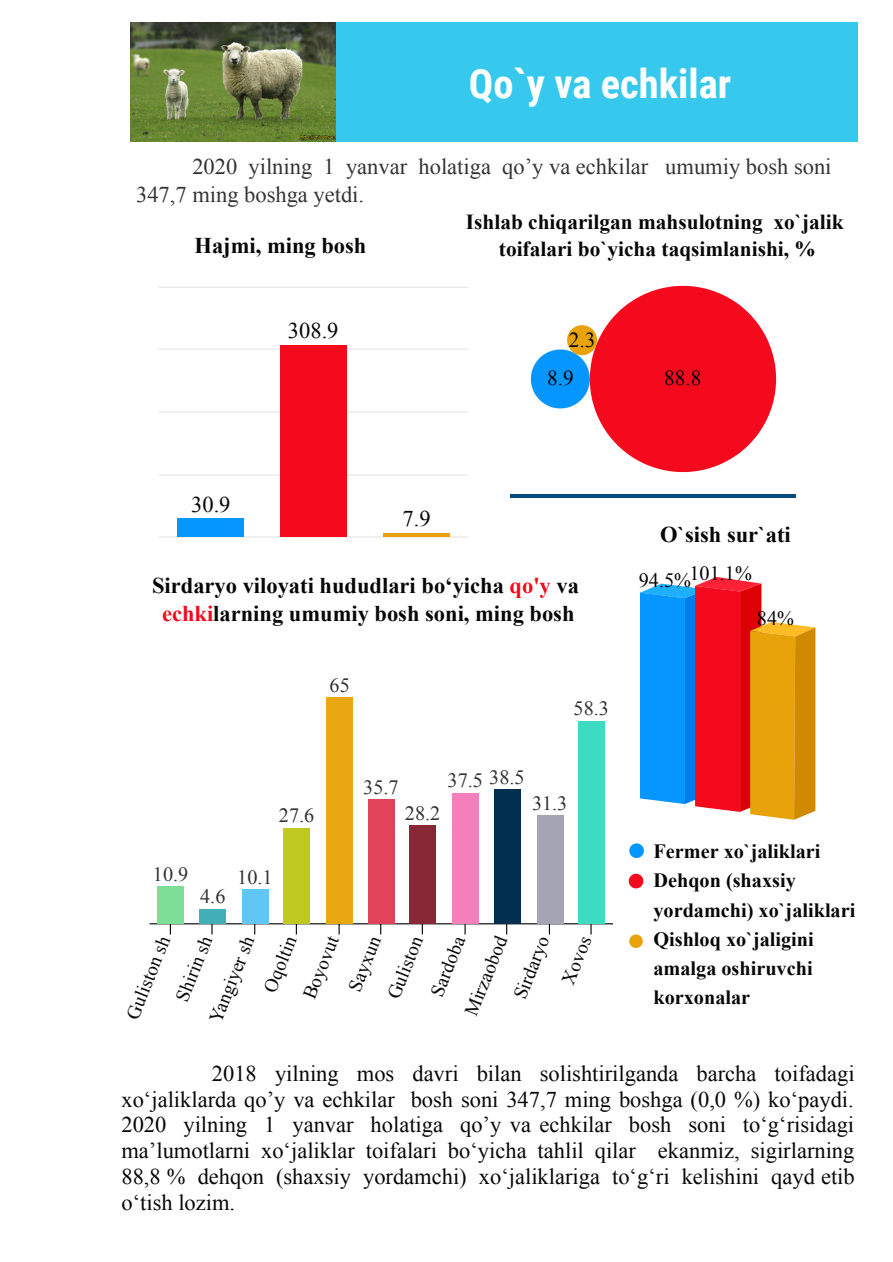
<style>
.page{position:relative;width:893px;height:1262px;background:#fff}
.page>*{position:absolute;margin:0;border:0;box-sizing:border-box;transform-origin:0 0}
.t1{font:700 40.5px "Roboto Condensed";color:#fff}
.t2{font:22.5px/25.8px "Times New Roman";color:#070707;text-align:justify}
.t3{font:700 22.5px/28px "Times New Roman";color:#070707;text-align:center}
.t4{font:22.5px/28px "Times New Roman";color:#333}
.t5{font:700 21.3px/27px "Times New Roman";color:#070707;text-align:center}
.t6{font:21.3px "Times New Roman";color:#070707}
.t7{font:700 20.25px/29.2px "Times New Roman";color:#070707}
.t8{font:20.25px "Times New Roman";color:#333}
.t9{font:20.25px "Times New Roman";color:#070707}
.t10{font:19.05px "Times New Roman";color:#070707}
.s1{color:#f5091d}
</style>
<div class="page">
<div style="left:130px;top:22px;width:728px;height:120px;background:#36c9ed"></div>
<img style="left:130px;top:22px;width:205px;height:120px">
<hr style="left:158px;top:287px;width:310px;height:1px;background:#e4e4e4">
<hr style="left:158px;top:348px;width:310px;height:2px;background:#e4e4e4">
<hr style="left:158px;top:411px;width:310px;height:2px;background:#e4e4e4">
<hr style="left:158px;top:474px;width:310px;height:1px;background:#e4e4e4">
<hr style="left:158px;top:536px;width:310px;height:1px;background:#e4e4e4">
<div style="left:178px;top:518px;width:66px;height:18px;background:#0696ff"></div>
<div style="left:280px;top:345px;width:66px;height:191px;background:#f5091d"></div>
<hr style="left:383px;top:533px;width:67px;height:3px;background:#e8a30b">
<svg style="left:531px;top:286px;width:245px;height:186px"></svg>
<hr style="left:510px;top:495px;width:286px;height:3px;background:#014d7d">
<svg style="left:640px;top:577px;width:175px;height:242px;background:#ab766e"></svg>
<hr style="left:149px;top:923px;width:464px;height:1px;background:#000">
<div style="left:157px;top:886px;width:27px;height:37px;background:#7ede98"></div>
<div style="left:199px;top:908px;width:27px;height:15px;background:#42afb6"></div>
<div style="left:242px;top:889px;width:27px;height:34px;background:#61c5f5"></div>
<div style="left:283px;top:827px;width:27px;height:96px;background:#c0c922"></div>
<div style="left:326px;top:697px;width:27px;height:226px;background:#e9a712"></div>
<div style="left:368px;top:799px;width:27px;height:124px;background:#e1435a"></div>
<div style="left:409px;top:825px;width:27px;height:98px;background:#872836"></div>
<div style="left:452px;top:792px;width:27px;height:131px;background:#f57fba"></div>
<div style="left:493px;top:789px;width:27px;height:134px;background:#022f50"></div>
<div style="left:536px;top:815px;width:27px;height:108px;background:#a4a4b3"></div>
<div style="left:578px;top:721px;width:27px;height:202px;background:#3bdcc2"></div>
<svg style="left:629px;top:843px;width:15px;height:15px"></svg>
<svg style="left:628px;top:873px;width:15px;height:15px"></svg>
<svg style="left:629px;top:934px;width:13px;height:14px"></svg>
<h1 class="t1" style="left:469px;top:55px;width:264px">Qo`y va echkilar</h1>
<p class="t4" style="left:136px;top:152px;width:697px;text-indent:56px">2020 yilning 1 yanvar holatiga qo’y va echkilar umumiy bosh soni<br>347,7 ming boshga yetdi.</p>
<p class="t3" style="left:194px;top:231px;width:173px">Hajmi, ming bosh</p>
<p class="t5" style="left:466px;top:208px;width:379px">Ishlab chiqarilgan mahsulotning xo`jalik toifalari bo`yicha taqsimlanishi, %</p>
<p class="t2" style="left:288px;top:318px;width:52px">308.9</p>
<p class="t6" style="left:568px;top:325px;width:28px">2.3</p>
<p class="t6" style="left:547px;top:364px;width:28px">8.9</p>
<p class="t6" style="left:664px;top:364px;width:39px">88.8</p>
<p class="t2" style="left:191px;top:491px;width:41px">30.9</p>
<p class="t2" style="left:402px;top:505px;width:30px">7.9</p>
<p class="t3" style="left:152px;top:570px;width:428px">Sirdaryo viloyati hududlari bo‘yicha <span class="s1">qo'y</span> va <span class="s1">echki</span>larning umumiy bosh soni, ming bosh</p>
<p class="t8" style="left:329px;top:671px;width:22px">65</p>
<p class="t8" style="left:573px;top:695px;width:37px">58.3</p>
<p class="t8" style="left:279px;top:801px;width:37px">27.6</p>
<p class="t8" style="left:153px;top:860px;width:37px">10.9</p>
<p class="t8" style="left:200px;top:882px;width:27px">4.6</p>
<p class="t8" style="left:237px;top:863px;width:37px">10.1</p>
<p class="t8" style="left:363px;top:773px;width:37px">35.7</p>
<p class="t8" style="left:405px;top:799px;width:37px">28.2</p>
<p class="t8" style="left:447px;top:765px;width:78px">37.5 38.5</p>
<p class="t8" style="left:532px;top:789px;width:37px">31.3</p>
<p class="t10" style="left:203px;top:1016px;width:92px;rotate:-68deg">Yangiyer sh</p>
<p class="t10" style="left:257px;top:986px;width:60px;rotate:-68deg">Oqoltin</p>
<p class="t10" style="left:297px;top:993px;width:67px;rotate:-68deg">Boyovut</p>
<p class="t10" style="left:342px;top:985px;width:59px;rotate:-68deg">Sayxun</p>
<p class="t10" style="left:381px;top:993px;width:67px;rotate:-68deg">Guliston</p>
<p class="t10" style="left:424px;top:990px;width:64px;rotate:-68deg">Sardoba</p>
<p class="t10" style="left:458px;top:1010px;width:85px;rotate:-68deg">Mirzaobod</p>
<p class="t10" style="left:507px;top:993px;width:67px;rotate:-68deg">Sirdaryo</p>
<p class="t10" style="left:555px;top:978px;width:51px;rotate:-68deg">Xovos</p>
<p class="t10" style="left:120px;top:1013px;width:89px;rotate:-68deg">Guliston sh</p>
<p class="t10" style="left:169px;top:995px;width:70px;rotate:-68deg">Shirin sh</p>
<p class="t3" style="left:660px;top:520px;width:132px">O`sish sur`ati</p>
<p class="t9" style="left:638px;top:560px;width:114px">94.5%101.1%</p>
<p class="t9" style="left:756px;top:605px;width:39px">84%</p>
<p class="t7" style="left:653px;top:836px;width:203px">Fermer xo`jaliklari<br>Dehqon (shaxsiy yordamchi) xo`jaliklari<br>Qishloq xo`jaligini amalga oshiruvchi korxonalar</p>
<p class="t2" style="left:121px;top:1059px;width:734px;text-indent:90px">2018 yilning mos davri bilan solishtirilganda barcha toifadagi xo‘jaliklarda qo’y va echkilar bosh soni 347,7 ming boshga (0,0 %) ko‘paydi.<br>2020 yilning 1 yanvar holatiga qo’y va echkilar bosh soni to‘g‘risidagi ma’lumotlarni xo‘jaliklar toifalari bo‘yicha tahlil qilar ekanmiz, sigirlarning 88,8 % dehqon (shaxsiy yordamchi) xo‘jaliklariga to‘g‘ri kelishini qayd etib o‘tish lozim.</p>
</div>
